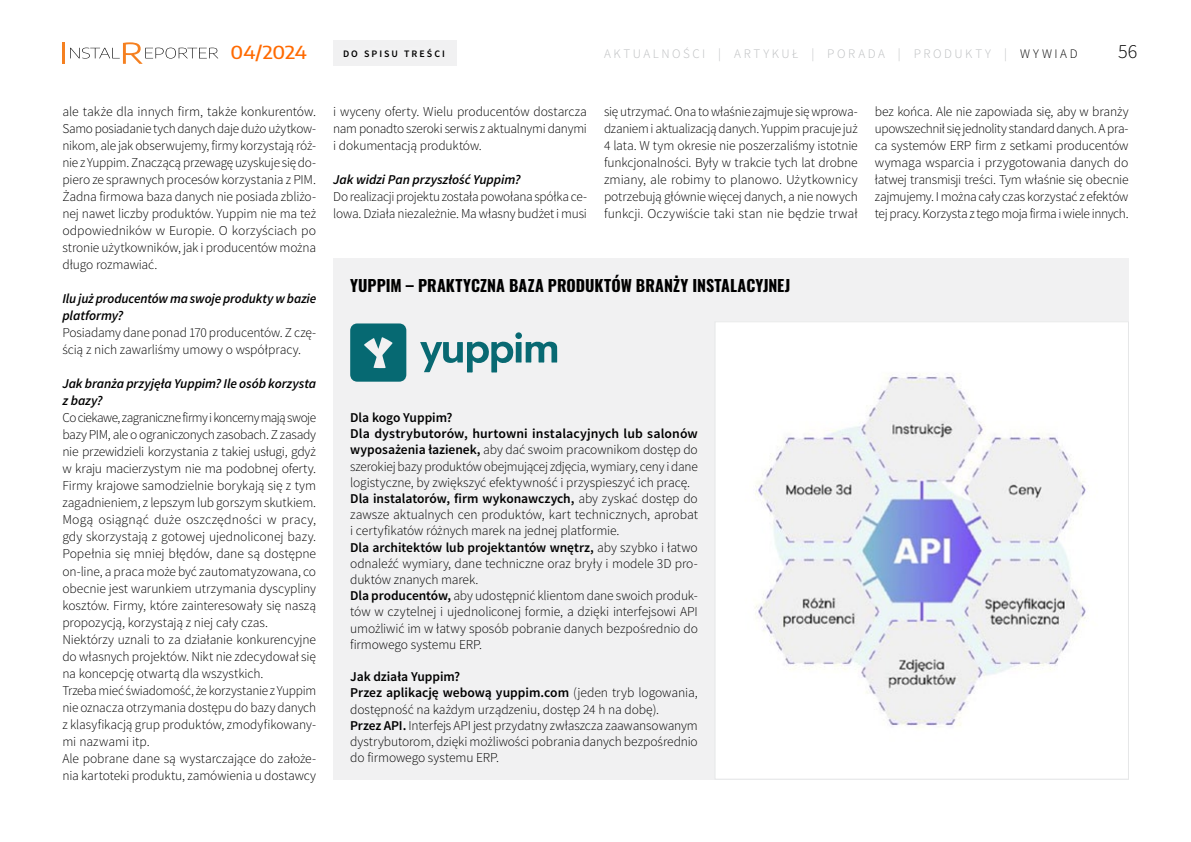
<style>
.page{position:relative;width:1191px;height:842px;background:#fff}
.page>*{position:absolute;margin:0;border:0;box-sizing:border-box;transform-origin:0 0}
.t1{font:300 20px "Source Sans Pro";color:#000}
.t2{font:500 18px "Encode Sans";letter-spacing:-.015em;color:#ff6a00;scale:1.11 1}
.t3{font:700 16px "Oswald";letter-spacing:.005em;color:#000}
.t4{font:300 13.5px/17px "Source Sans Pro";letter-spacing:-.01em;color:#000}
.t5{font:italic 600 13.5px/17px "Source Sans Pro";letter-spacing:-.005em;color:#000}
.t6{font:300 13px "Source Sans Pro";letter-spacing:.195em;color:#bcbec0}
.t7{font:600 9.9px "Source Sans Pro";letter-spacing:.2em;color:#000}
.s1{color:#000}
.s2{font-weight:600}
</style>
<div class="page">
<hr style="left:62px;top:43px;width:3px;height:21px;background:#f58020">
<svg style="left:70px;top:42px;width:148px;height:22px"></svg>
<div style="left:333px;top:41px;width:123px;height:25px;background:#f1f1f2"></div>
<div style="left:333px;top:258px;width:795px;height:521px;background:#f1f1f2"></div>
<div style="left:715px;top:322px;width:413px;height:457px;background:#fff"></div>
<img style="left:755px;top:373px;width:331px;height:355px">
<svg style="left:350px;top:323px;width:56px;height:59px;background:#297d85"></svg>
<svg style="left:420px;top:341px;width:137px;height:32px"></svg>
<div style="left:515px;top:332px;width:7px;height:7px;background:#086972;border-radius:50%"></div>
<h2 class="t2" style="left:230px;top:40px;width:70px">04/2024</h2>
<p class="t7" style="left:343px;top:47px;width:103px">do spisu treści</p>
<p class="t6" style="left:604px;top:46px;width:459px">AKTUALNOŚCI | ARTYKUŁ | PORADa | PRODUKTY | <span class="s1">wywiad</span></p>
<h1 class="t1" style="left:1118px;top:39px;width:21px">56</h1>
<p class="t4" style="left:62px;top:103px;width:255px;text-align:justify">ale także dla innych firm, także konkurentów.<br>Samo posiadanie tych danych daje dużo użytkow&shy;nikom, ale jak obserwujemy, firmy korzystają róż&shy;nie z Yuppim. Znaczącą przewagę uzyskuje się do&shy;piero ze sprawnych procesów korzystania z PIM.<br>Żadna firmowa baza danych nie posiada zbliżo&shy;nej nawet liczby produktów. Yuppim nie ma też odpowiedników w Europie. O korzyściach po stronie użytkowników, jak i producentów można długo rozmawiać.</p>
<p class="t5" style="left:62px;top:290px;width:255px">Ilu już producentów ma swoje produkty w bazie platformy?</p>
<p class="t4" style="left:62px;top:324px;width:255px">Posiadamy dane ponad 170 producentów. Z czę&shy;ścią z nich zawarliśmy umowy o współpracy.</p>
<p class="t5" style="left:62px;top:375px;width:255px">Jak branża przyjęła Yuppim? Ile osób korzysta z bazy?</p>
<p class="t4" style="left:62px;top:409px;width:255px">Co ciekawe, zagraniczne firmy i koncerny mają swoje bazy PIM, ale o ograniczonych zasobach. Z zasady nie przewidzieli korzystania z takiej usługi, gdyż w kraju macierzystym nie ma podobnej oferty.<br>Firmy krajowe samodzielnie borykają się z tym zagadnieniem, z lepszym lub gorszym skutkiem.<br>Mogą osiągnąć duże oszczędności w pracy, gdy skorzystają z gotowej ujednoliconej bazy.<br>Popełnia się mniej błędów, dane są dostępne on-line, a praca może być zautomatyzowana, co obecnie jest warunkiem utrzymania dyscypliny kosztów. Firmy, które zainteresowały się naszą propozycją, korzystają z niej cały czas.<br>Niektórzy uznali to za działanie konkurencyjne do własnych projektów. Nikt nie zdecydował się na koncepcję otwartą dla wszystkich.<br>Trzeba mieć świadomość, że korzystanie z Yuppim nie oznacza otrzymania dostępu do bazy danych z klasyfikacją grup produktów, zmodyfikowany&shy;mi nazwami itp.<br>Ale pobrane dane są wystarczające do założe&shy;nia kartoteki produktu, zamówienia u dostawcy</p>
<p class="t4" style="left:333px;top:103px;width:255px;text-align:justify">i wyceny oferty. Wielu producentów dostarcza nam ponadto szeroki serwis z aktualnymi danymi i dokumentacją produktów.</p>
<p class="t5" style="left:333px;top:171px;width:189px">Jak widzi Pan przyszłość Yuppim?</p>
<p class="t4" style="left:333px;top:188px;width:255px">Do realizacji projektu została powołana spółka ce&shy;lowa. Działa niezależnie. Ma własny budżet i musi</p>
<p class="t4" style="left:604px;top:103px;width:255px;text-align:justify">się utrzymać. Ona to właśnie zajmuje się wprowa&shy;dzaniem i aktualizacją danych. Yuppim pracuje już 4 lata. W tym okresie nie poszerzaliśmy istotnie funkcjonalności. Były w trakcie tych lat drobne zmiany, ale robimy to planowo. Użytkownicy potrzebują głównie więcej danych, a nie nowych funkcji. Oczywiście taki stan nie będzie trwał</p>
<p class="t4" style="left:874px;top:103px;width:255px;text-align:justify">bez końca. Ale nie zapowiada się, aby w branży upowszechnił się jednolity standard danych. A pra&shy;ca systemów ERP firm z setkami producentów wymaga wsparcia i przygotowania danych do łatwej transmisji treści. Tym właśnie się obecnie zajmujemy. I można cały czas korzystać z efektów tej pracy. Korzysta z tego moja firma i wiele innych.</p>
<p class="t3" style="left:350px;top:275px;width:442px">YUPPIM – PRAKTYCZNA BAZA PRODUKTÓW BRANŻY INSTALACYJNEJ</p>
<p class="t4" style="left:350px;top:410px;width:349px;line-height:16.2px"><span class="s2">Dla kogo Yuppim?<br>Dla dystrybutorów, hurtowni instalacyjnych lub salonów wyposażenia łazienek,</span> aby dać swoim pracownikom dostęp do szerokiej bazy produktów obejmującej zdjęcia, wymiary, ceny i dane logistyczne, by zwiększyć efektywność i przyspieszyć ich pracę.<br><span class="s2">Dla instalatorów, firm wykonawczych,</span> aby zyskać dostęp do zawsze aktualnych cen produktów, kart technicznych, aprobat i certyfikatów różnych marek na jednej platformie.<br><span class="s2">Dla architektów lub projektantów wnętrz,</span> aby szybko i łatwo odnaleźć wymiary, dane techniczne oraz bryły i modele 3D pro&shy;duktów znanych marek.<br><span class="s2">Dla producentów,</span> aby udostępnić klientom dane swoich produk&shy;tów w czytelnej i ujednoliconej formie, a dzięki interfejsowi API umożliwić im w łatwy sposób pobranie danych bezpośrednio do firmowego systemu ERP.</p>
<p class="t4" style="left:350px;top:669px;width:349px;line-height:16.2px"><span class="s2">Jak działa Yuppim?<br>Przez aplikację webową yuppim.com</span> (jeden tryb logowania, dostępność na każdym urządzeniu, dostęp 24 h na dobę).<br><span class="s2">Przez API .</span> Interfejs API jest przydatny zwłaszcza zaawansowanym dystrybutorom, dzięki możliwości pobrania danych bezpośrednio do firmowego systemu ERP.</p>
</div>
